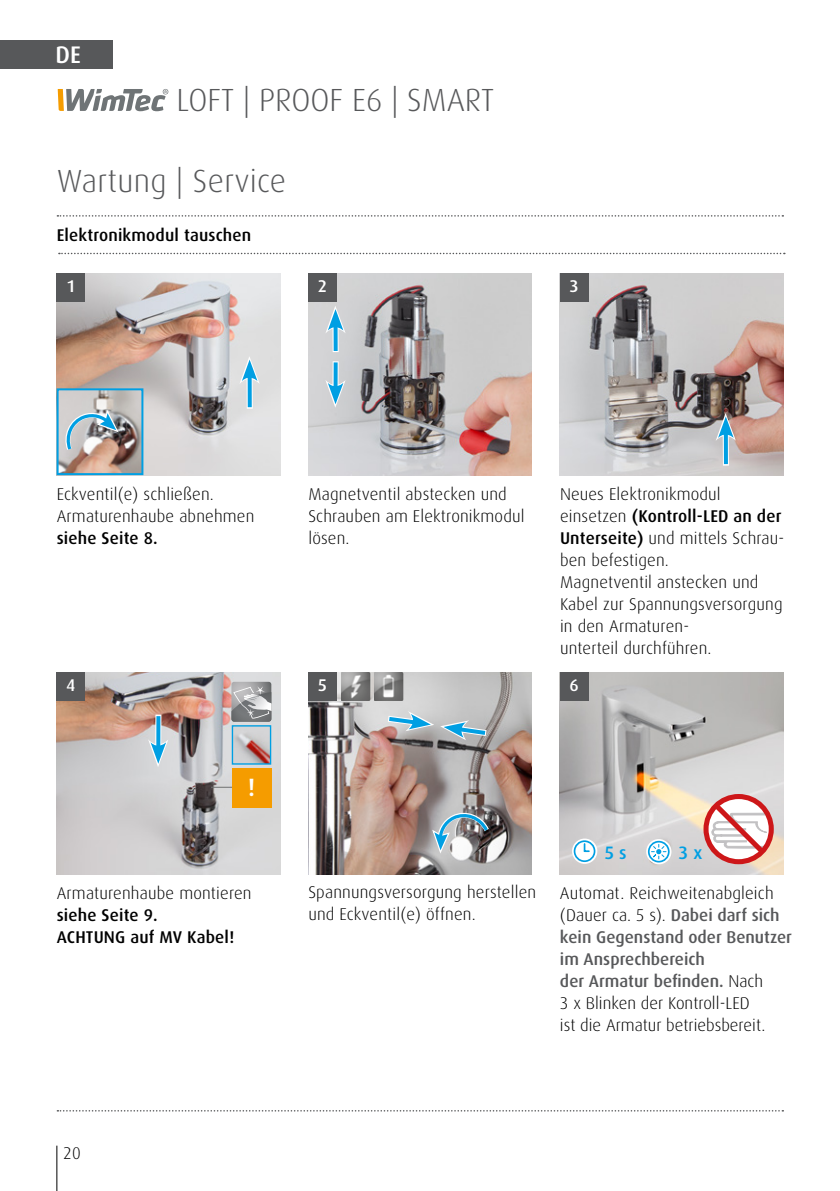
<style>
.page{position:relative;width:840px;height:1191px;background:#fff}
.page>*{position:absolute;margin:0;border:0;box-sizing:border-box;transform-origin:0 0}
.t1{font:300 32px "Dax";color:#57585a}
.t2{font:500 25px "Dax";color:#fff}
.t3{font:500 24px "Dax";color:#fff}
.t4{font:500 18px "Dax";color:#009fe3}
.t5{font:300 17px/22px "Dax";letter-spacing:.01em;color:#000}
.t6{font:500 17px/22px "Dax";letter-spacing:.01em;color:#000}
.t7{font:500 17px "Dax";color:#fff}
.s1{font-weight:500}
.s2{font-weight:500;color:#57585a}
</style>
<div class="page">
<hr style="left:56px;top:1145px;width:1px;height:46px;background:#000">
<div style="left:0;top:40px;width:113px;height:28px;background:#57585a"></div>
<svg style="left:58px;top:89px;width:110px;height:22px"></svg>
<svg style="left:57px;top:1110px;width:725px;height:1px"></svg>
<svg style="left:57px;top:215px;width:725px;height:2px"></svg>
<svg style="left:59px;top:253px;width:725px;height:1px"></svg>
<img style="left:308px;top:273px;width:223px;height:202px">
<div style="left:308px;top:273px;width:28px;height:28px;background:#57585a"></div>
<img style="left:559px;top:273px;width:223px;height:202px">
<div style="left:559px;top:273px;width:29px;height:28px;background:#57585a"></div>
<svg style="left:722px;top:441px;width:6px;height:24px"></svg>
<svg style="left:723px;top:441px;width:4px;height:23px"></svg>
<svg style="left:715px;top:413px;width:20px;height:28px"></svg>
<img style="left:57px;top:273px;width:223px;height:202px">
<svg style="left:246px;top:384px;width:6px;height:25px"></svg>
<svg style="left:247px;top:384px;width:4px;height:23px"></svg>
<svg style="left:239px;top:356px;width:20px;height:28px"></svg>
<div style="left:57px;top:273px;width:28px;height:28px;background:#57585a"></div>
<img style="left:60px;top:391px;width:80px;height:81px">
<div style="left:57px;top:388px;width:86px;height:87px;border:2px solid #009fe3"></div>
<svg style="left:65px;top:407px;width:54px;height:48px;background:#acb5b9"></svg>
<svg style="left:332px;top:361px;width:6px;height:19px"></svg>
<svg style="left:333px;top:362px;width:4px;height:18px"></svg>
<svg style="left:325px;top:380px;width:20px;height:28px"></svg>
<svg style="left:332px;top:333px;width:6px;height:19px"></svg>
<svg style="left:333px;top:333px;width:4px;height:18px"></svg>
<svg style="left:325px;top:306px;width:20px;height:27px"></svg>
<img style="left:308px;top:672px;width:223px;height:202px">
<div style="left:308px;top:672px;width:28px;height:28px;background:#57585a"></div>
<img style="left:374px;top:672px;width:29px;height:29px">
<img style="left:341px;top:672px;width:29px;height:29px">
<svg style="left:430px;top:811px;width:63px;height:42px;background:#92a1a9"></svg>
<svg style="left:440px;top:720px;width:52px;height:20px"></svg>
<svg style="left:381px;top:711px;width:53px;height:20px"></svg>
<img style="left:559px;top:672px;width:223px;height:202px">
<div style="left:559px;top:672px;width:29px;height:28px;background:#57585a"></div>
<div style="left:703px;top:794px;width:70px;height:70px;border:5px solid #cd1719;border-radius:50%"></div>
<svg style="left:709px;top:798px;width:61px;height:60px"></svg>
<svg style="left:645px;top:839px;width:26px;height:25px"></svg>
<div style="left:647px;top:841px;width:22px;height:21px;border:2px solid #009fe3;border-radius:50%"></div>
<svg style="left:650px;top:843px;width:16px;height:17px"></svg>
<svg style="left:571px;top:838px;width:26px;height:26px"></svg>
<svg style="left:574px;top:841px;width:20px;height:20px"></svg>
<div style="left:573px;top:840px;width:22px;height:22px;border:2px solid #009fe3;border-radius:50%"></div>
<svg style="left:583px;top:844px;width:5px;height:8px"></svg>
<img style="left:57px;top:672px;width:223px;height:202px">
<div style="left:155px;top:714px;width:6px;height:36px;background:#fff"></div>
<svg style="left:156px;top:716px;width:4px;height:23px"></svg>
<svg style="left:148px;top:739px;width:20px;height:28px"></svg>
<div style="left:57px;top:672px;width:28px;height:28px;background:#57585a"></div>
<hr style="left:211px;top:786px;width:31px;height:1px;background:#6f7171">
<div style="left:232px;top:768px;width:39px;height:40px;background:#f59c00"></div>
<svg style="left:231px;top:682px;width:40px;height:39px;background:#a1a1a3"></svg>
<img style="left:233px;top:727px;width:36px;height:35px">
<div style="left:231px;top:725px;width:40px;height:39px;border:1px solid #009fe3"></div>
<h3 class="t3" style="left:55px;top:41px;width:27px">DE</h3>
<h1 class="t1" style="left:176px;top:82px;width:319px">LOFT | PROOF E6 | SMART</h1>
<h1 class="t1" style="left:57px;top:163px;width:231px">Wartung | Service</h1>
<p class="t6" style="left:57px;top:224px;width:196px">Elektronikmodul tauschen</p>
<p class="t7" style="left:66px;top:277px;width:11px">1</p>
<p class="t7" style="left:569px;top:277px;width:11px">3</p>
<p class="t7" style="left:318px;top:277px;width:11px">2</p>
<p class="t5" style="left:57px;top:483px;width:199px">Eckventil(e) schließen.<br>Armaturenhaube abnehmen</p>
<p class="t6" style="left:57px;top:527px;width:102px">siehe Seite 8.</p>
<p class="t7" style="left:66px;top:676px;width:11px">4</p>
<h2 class="t2" style="left:247px;top:773px;width:9px">!</h2>
<p class="t5" style="left:57px;top:882px;width:196px">Armaturenhaube montieren</p>
<p class="t6" style="left:57px;top:903px;width:179px">siehe Seite 9.<br>ACHTUNG auf MV Kabel!</p>
<p class="t5" style="left:63px;top:1142px;width:19px">20</p>
<p class="t5" style="left:308px;top:483px;width:218px">Magnetventil abstecken und<br>Schrauben am Elektronikmodul lösen.</p>
<p class="t5" style="left:559px;top:483px;width:226px">Neues Elektronikmodul einsetzen <span class="s1">(Kontroll-LED an der<br>Unterseite)</span> und mittels Schrau&shy;ben befestigen.<br>Magnetventil anstecken und<br>Kabel zur Spannungsversorgung in den Armaturen-<br>unterteil durchführen.</p>
<p class="t7" style="left:318px;top:676px;width:11px">5</p>
<p class="t7" style="left:569px;top:676px;width:11px">6</p>
<p class="t5" style="left:308px;top:881px;width:229px">Spannungsversorgung herstellen und Eckventil(e) öffnen.</p>
<p class="t4" style="left:604px;top:842px;width:24px">5 s</p>
<p class="t4" style="left:678px;top:842px;width:25px">3 x</p>
<p class="t5" style="left:559px;top:882px;width:233px">Automat. Reichweitenabgleich (Dauer ca. 5 s). <span class="s2">Dabei darf sich kein Gegenstand oder Benutzer im Ansprechbereich<br>der Armatur befinden.</span> Nach<br>3 x Blinken der Kontroll-LED<br>ist die Armatur betriebsbereit.</p>
</div>
